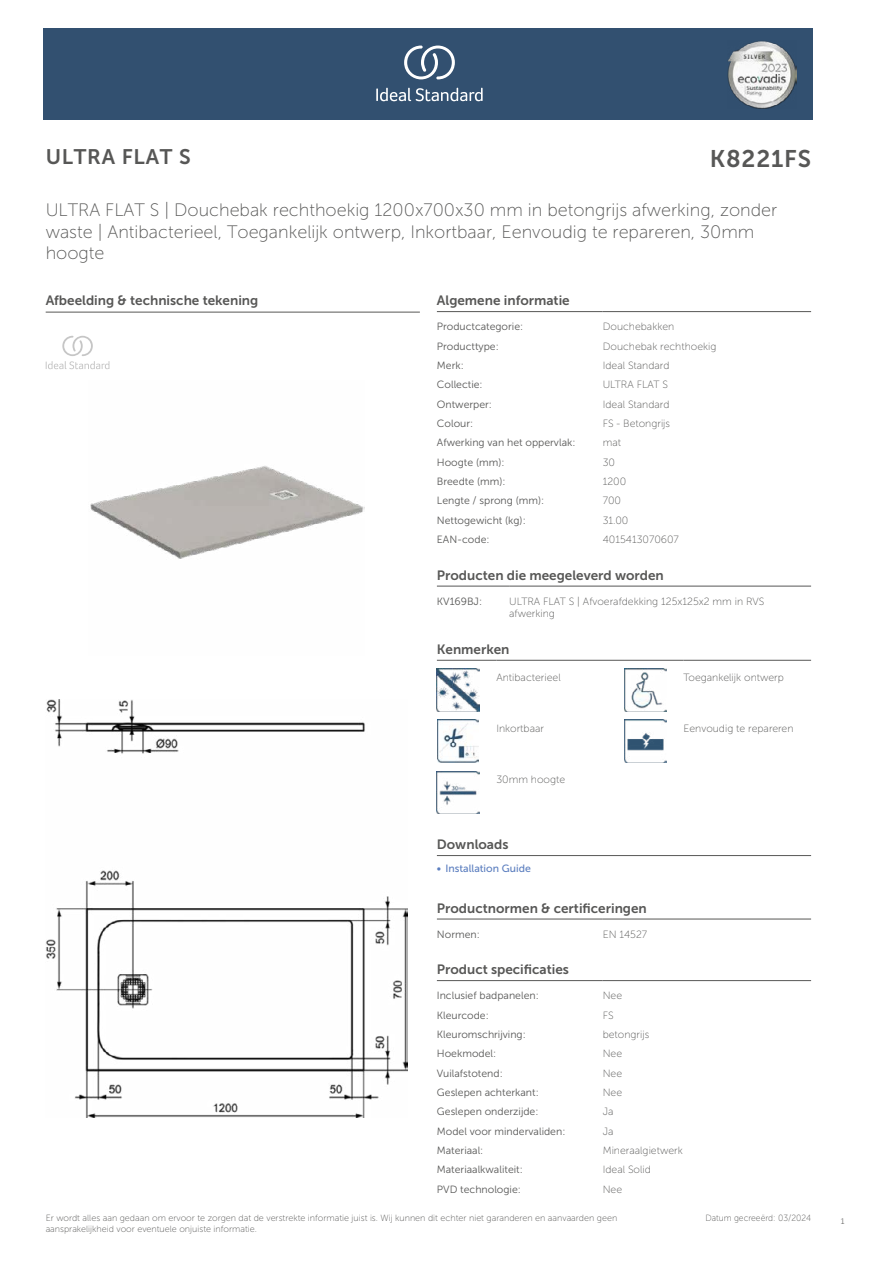
<style>
.page{position:relative;width:893px;height:1263px;background:#fff}
.page>*{position:absolute;margin:0;border:0;box-sizing:border-box;transform-origin:0 0}
.t1{font:24px "Museo Sans 700";letter-spacing:.035em;color:#575756}
.t2{font:21px "Museo Sans 700";letter-spacing:.035em;color:#575756}
.t3{font:18px/21.6px "Museo Sans 100";color:#575756}
.t4{font:13.5px "Museo Sans 700";color:#575756}
.t5{font:10.5px "Museo Sans 300";color:#575756}
.t6{font:10.5px/12.6px "Museo Sans 100";color:#575756}
.t7{font:10.5px "Museo Sans 500";color:#5b7ebf}
.t8{font:9px/10.8px "Museo Sans 100";color:#575756}
.t9{font:9px "Museo Sans 100";color:#575756;scale:.95 1}
.t10{font:300 9px "Calibri";color:#575756;scale:.95 1}
</style>
<div class="page">
<div style="left:43px;top:28px;width:770px;height:92px;background:#325070"></div>
<hr style="left:437px;top:311px;width:166px;height:1px;background:#575756">
<hr style="left:603px;top:311px;width:208px;height:1px;background:#575756">
<hr style="left:437px;top:586px;width:72px;height:1px;background:#575756">
<hr style="left:509px;top:586px;width:302px;height:1px;background:#575756">
<hr style="left:437px;top:660px;width:59px;height:1px;background:#575756">
<hr style="left:496px;top:660px;width:128px;height:1px;background:#575756">
<hr style="left:624px;top:660px;width:59px;height:1px;background:#575756">
<hr style="left:683px;top:660px;width:128px;height:1px;background:#575756">
<img style="left:437px;top:669px;width:42px;height:42px">
<img style="left:624px;top:669px;width:42px;height:42px">
<img style="left:437px;top:720px;width:42px;height:42px">
<img style="left:624px;top:720px;width:42px;height:42px">
<img style="left:437px;top:771px;width:42px;height:42px">
<hr style="left:437px;top:855px;width:187px;height:1px;background:#575756">
<hr style="left:624px;top:855px;width:187px;height:1px;background:#575756">
<hr style="left:437px;top:919px;width:166px;height:1px;background:#575756">
<hr style="left:603px;top:919px;width:208px;height:1px;background:#575756">
<hr style="left:437px;top:980px;width:166px;height:1px;background:#575756">
<hr style="left:603px;top:980px;width:208px;height:1px;background:#575756">
<img style="left:46px;top:699px;width:361px;height:419px">
<hr style="left:46px;top:312px;width:374px;height:1px;background:#575756">
<svg style="left:46px;top:336px;width:63px;height:33px"></svg>
<img style="left:90px;top:466px;width:274px;height:93px">
<svg style="left:376px;top:88px;width:107px;height:13px"></svg>
<svg style="left:404px;top:46px;width:51px;height:33px"></svg>
<img style="left:728px;top:41px;width:68px;height:68px">
<h2 class="t2" style="left:46px;top:145px;width:146px">ULTRA FLAT S</h2>
<h1 class="t1" style="left:710px;top:145px;width:103px">K8221FS</h1>
<h3 class="t3" style="left:46px;top:199px;width:733px">ULTRA FLAT S | Douchebak rechthoekig 1200x700x30 mm in betongrijs afwerking, zonder waste | Antibacterieel, Toegankelijk ontwerp, Inkortbaar, Eenvoudig te repareren, 30mm hoogte</h3>
<p class="t4" style="left:46px;top:293px;width:214px">Afbeelding &amp; technische tekening</p>
<p class="t4" style="left:437px;top:293px;width:134px">Algemene informatie</p>
<p class="t5" style="left:437px;top:321px;width:88px">Productcategorie:</p>
<p class="t6" style="left:603px;top:320px;width:73px">Douchebakken</p>
<p class="t5" style="left:437px;top:340px;width:63px">Producttype:</p>
<p class="t6" style="left:603px;top:340px;width:115px">Douchebak rechthoekig</p>
<p class="t5" style="left:437px;top:360px;width:28px">Merk:</p>
<p class="t6" style="left:603px;top:359px;width:68px">Ideal Standard</p>
<p class="t5" style="left:437px;top:379px;width:47px">Collectie:</p>
<p class="t6" style="left:603px;top:379px;width:67px">ULTRA FLAT S</p>
<p class="t5" style="left:437px;top:398px;width:57px">Ontwerper:</p>
<p class="t6" style="left:603px;top:398px;width:68px">Ideal Standard</p>
<p class="t5" style="left:437px;top:418px;width:38px">Colour:</p>
<p class="t6" style="left:603px;top:417px;width:69px">FS - Betongrijs</p>
<p class="t5" style="left:437px;top:437px;width:140px">Afwerking van het oppervlak:</p>
<p class="t6" style="left:603px;top:437px;width:20px">mat</p>
<p class="t5" style="left:437px;top:456px;width:69px">Hoogte (mm):</p>
<p class="t6" style="left:603px;top:456px;width:14px">30</p>
<p class="t5" style="left:437px;top:476px;width:70px">Breedte (mm):</p>
<p class="t6" style="left:603px;top:475px;width:25px">1200</p>
<p class="t5" style="left:437px;top:495px;width:109px">Lengte / sprong (mm):</p>
<p class="t6" style="left:603px;top:495px;width:20px">700</p>
<p class="t5" style="left:437px;top:514px;width:90px">Nettogewicht (kg):</p>
<p class="t6" style="left:603px;top:514px;width:27px">31.00</p>
<p class="t5" style="left:437px;top:534px;width:54px">EAN-code:</p>
<p class="t6" style="left:603px;top:533px;width:78px">4015413070607</p>
<p class="t4" style="left:437px;top:567px;width:228px">Producten die meegeleverd worden</p>
<p class="t5" style="left:437px;top:595px;width:47px">KV169BJ:</p>
<p class="t6" style="left:509px;top:595px;width:257px">ULTRA FLAT S | Afvoerafdekking 125x125x2 mm in RVS afwerking</p>
<p class="t4" style="left:437px;top:642px;width:74px">Kenmerken</p>
<p class="t6" style="left:496px;top:671px;width:66px">Antibacterieel</p>
<p class="t6" style="left:683px;top:671px;width:102px">Toegankelijk ontwerp</p>
<p class="t6" style="left:496px;top:722px;width:49px">Inkortbaar</p>
<p class="t6" style="left:683px;top:722px;width:112px">Eenvoudig te repareren</p>
<p class="t6" style="left:496px;top:773px;width:70px">30mm hoogte</p>
<p class="t4" style="left:437px;top:837px;width:73px">Downloads</p>
<p class="t7" style="left:437px;top:863px;width:95px">• Installation Guide</p>
<p class="t4" style="left:437px;top:900px;width:211px">Productnormen &amp; certificeringen</p>
<p class="t5" style="left:437px;top:928px;width:44px">Normen:</p>
<p class="t6" style="left:603px;top:928px;width:46px">EN 14527</p>
<p class="t4" style="left:437px;top:962px;width:134px">Product specificaties</p>
<p class="t5" style="left:437px;top:990px;width:103px">Inclusief badpanelen:</p>
<p class="t6" style="left:603px;top:989px;width:21px">Nee</p>
<p class="t5" style="left:437px;top:1009px;width:53px">Kleurcode:</p>
<p class="t6" style="left:603px;top:1009px;width:12px">FS</p>
<p class="t5" style="left:437px;top:1029px;width:90px">Kleuromschrijving:</p>
<p class="t6" style="left:603px;top:1028px;width:48px">betongrijs</p>
<p class="t5" style="left:437px;top:1048px;width:61px">Hoekmodel:</p>
<p class="t6" style="left:603px;top:1047px;width:21px">Nee</p>
<p class="t5" style="left:437px;top:1067px;width:67px">Vuilafstotend:</p>
<p class="t6" style="left:603px;top:1067px;width:21px">Nee</p>
<p class="t5" style="left:437px;top:1087px;width:103px">Geslepen achterkant:</p>
<p class="t6" style="left:603px;top:1086px;width:21px">Nee</p>
<p class="t5" style="left:437px;top:1106px;width:103px">Geslepen onderzijde:</p>
<p class="t6" style="left:603px;top:1105px;width:12px">Ja</p>
<p class="t5" style="left:437px;top:1125px;width:130px">Model voor mindervaliden:</p>
<p class="t6" style="left:603px;top:1125px;width:12px">Ja</p>
<p class="t5" style="left:437px;top:1145px;width:48px">Materiaal:</p>
<p class="t6" style="left:603px;top:1144px;width:82px">Mineraalgietwerk</p>
<p class="t5" style="left:437px;top:1164px;width:87px">Materiaalkwaliteit:</p>
<p class="t6" style="left:603px;top:1164px;width:50px">Ideal Solid</p>
<p class="t5" style="left:437px;top:1183px;width:85px">PVD technologie:</p>
<p class="t6" style="left:603px;top:1183px;width:21px">Nee</p>
<p class="t8" style="left:46px;top:1212px;width:573px">Er wordt alles aan gedaan om ervoor te zorgen dat de verstrekte informatie juist is. Wij kunnen dit echter niet garanderen en aanvaarden geen aansprakelijkheid voor eventuele onjuiste informatie.</p>
<p class="t9" style="left:705px;top:1213px;width:113px">Datum gecreeërd: 03/2024</p>
<p class="t10" style="left:840px;top:1215px;width:6px">1</p>
</div>
